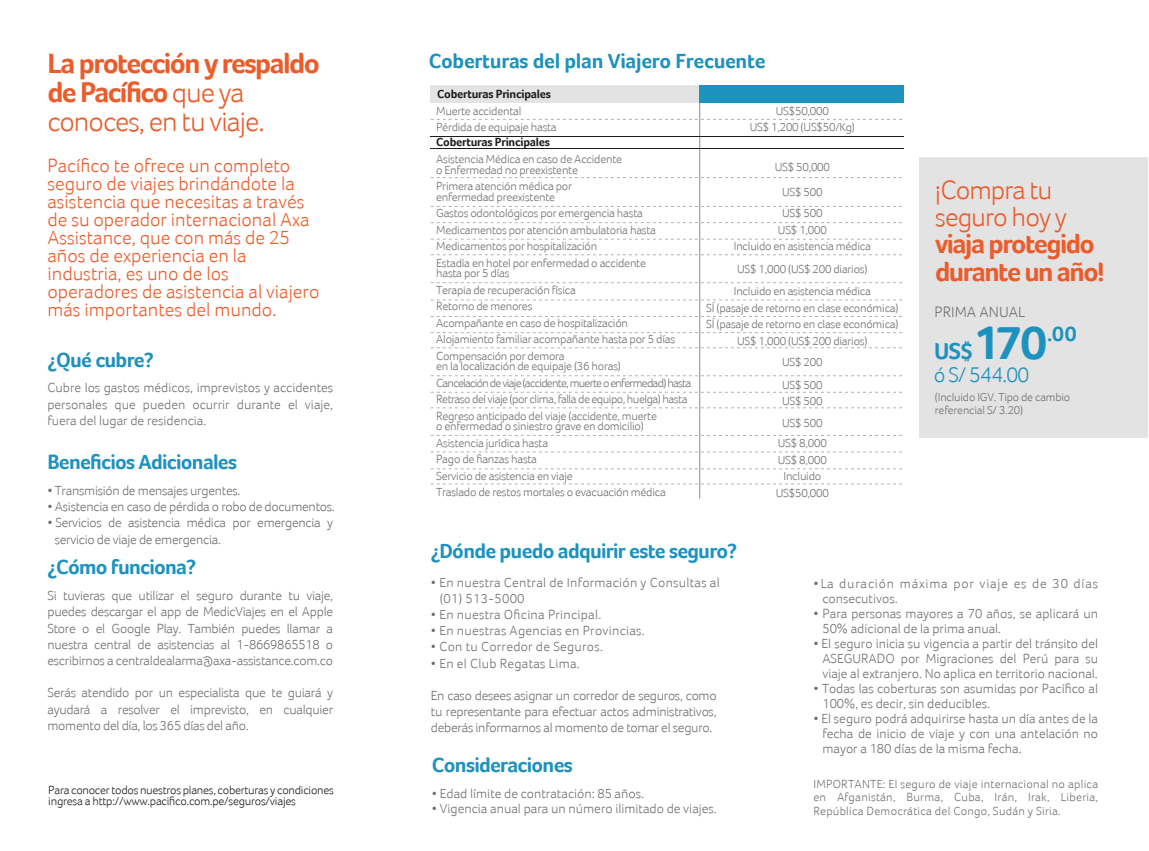
<style>
.page{position:relative;width:1149px;height:851px;background:#fff}
.page>*{position:absolute;margin:0;border:0;box-sizing:border-box;transform-origin:0 0}
.t1{font:700 28.8px/28.8px "Foco";letter-spacing:-.055em;color:#eb5c2b}
.t2{font:700 27.3px/27.3px "Foco";letter-spacing:-.055em;color:#eb5c2b}
.t3{font:300 27.3px/27.3px "Foco";letter-spacing:-.035em;color:#eb5c2b}
.t4{font:700 23.7px "Foco";color:#1e92be}
.t5{font:300 21.75px "Foco";color:#1e92be}
.t6{font:700 21.6px "Foco";color:#1e92be}
.t7{font:700 21px "Foco";letter-spacing:-.035em;color:#1e92be}
.t8{font:700 21px "Foco";letter-spacing:-.015em;color:#1e92be}
.t9{font:300 19.5px/18px "Foco";color:#eb5c2b}
.t10{font:300 15.3px "Foco";letter-spacing:.005em;color:#706f6f}
.t11{font:300 13.5px/16.2px "Foco";color:#706f6f;text-align:justify}
.t12{font:300 13.5px/16.2px "Foco";letter-spacing:.02em;color:#706f6f}
.t13{font:300 13.5px/16.2px "Foco";letter-spacing:-.02em;color:#706f6f}
.t14{font:300 13.5px/15px "Foco";letter-spacing:.06em;color:#706f6f}
.t15{font:300 12px/16.5px "Foco";letter-spacing:-.02em;color:#706f6f}
.t16{font:300 12px/16.5px "Foco";letter-spacing:-.04em;color:#706f6f}
.t17{font:300 12px/11.4px "Foco";letter-spacing:-.02em;color:#1d1d1b}
.t18{font:700 12px "Foco";letter-spacing:-.02em;color:#1d1d1b}
.t19{font:300 11.85px/12.5px "Foco";letter-spacing:-.015em;color:#706f6f}
.s1{font-weight:300}
.s2{font-size:48.45px}
</style>
<div class="page">
<div style="left:919px;top:157px;width:228px;height:280px;background:#e3e3e3"></div>
<div style="left:430px;top:85px;width:269px;height:18px;background:#e3e3e3"></div>
<svg style="left:430px;top:119px;width:472px;height:1px"></svg>
<svg style="left:430px;top:177px;width:472px;height:1px"></svg>
<svg style="left:430px;top:206px;width:472px;height:1px"></svg>
<svg style="left:430px;top:222px;width:472px;height:1px"></svg>
<svg style="left:430px;top:239px;width:472px;height:1px"></svg>
<svg style="left:430px;top:254px;width:472px;height:1px"></svg>
<svg style="left:430px;top:282px;width:472px;height:1px"></svg>
<svg style="left:430px;top:332px;width:472px;height:1px"></svg>
<svg style="left:430px;top:347px;width:472px;height:1px"></svg>
<svg style="left:430px;top:375px;width:472px;height:1px"></svg>
<svg style="left:430px;top:392px;width:472px;height:1px"></svg>
<svg style="left:430px;top:407px;width:472px;height:1px"></svg>
<svg style="left:430px;top:435px;width:472px;height:1px"></svg>
<svg style="left:430px;top:451px;width:472px;height:1px"></svg>
<svg style="left:430px;top:462px;width:472px;height:15px"></svg>
<svg style="left:430px;top:296px;width:472px;height:21px"></svg>
<hr style="left:699px;top:103px;width:1px;height:395px;background:#8c8c8b">
<svg style="left:430px;top:483px;width:472px;height:1px"></svg>
<div style="left:699px;top:85px;width:204px;height:18px;background:#1e92be"></div>
<hr style="left:430px;top:136px;width:473px;height:1px;background:#1d1d1b">
<hr style="left:430px;top:148px;width:473px;height:1px;background:#1d1d1b">
<h1 class="t1" style="left:47px;top:49px;width:274px">La protección y respaldo de Pacífico <span class="s1">que ya conoces, en tu viaje.</span></h1>
<p class="t9" style="left:47px;top:156px;width:273px">Pacífico te ofrece un completo seguro de viajes brindándote la asistencia que necesitas a través de su operador internacional Axa<br>Assistance, que con más de 25 años de experiencia en la industria, es uno de los operadores de asistencia al viajero más importantes del mundo.</p>
<h3 class="t7" style="left:47px;top:347px;width:108px">¿Qué cubre?</h3>
<p class="t11" style="left:47px;top:379px;width:287px">Cubre los gastos médicos, imprevistos y accidentes personales que pueden ocurrir durante el viaje, fuera del lugar de residencia.</p>
<h3 class="t7" style="left:47px;top:449px;width:191px">Beneficios Adicionales</h3>
<p class="t13" style="left:47px;top:482px;width:194px">• Transmisión de mensajes urgentes.</p>
<p class="t13" style="left:47px;top:498px;width:289px">• Asistencia en caso de pérdida o robo de documentos.</p>
<p class="t13" style="left:55px;top:514px;width:280px;text-indent:-7px">• Servicios de asistencia médica por emergencia y servicio de viaje de emergencia.</p>
<h3 class="t7" style="left:47px;top:554px;width:150px">¿Cómo funciona?</h3>
<p class="t11" style="left:47px;top:587px;width:287px">Si tuvieras que utilizar el seguro durante tu viaje, puedes descargar el app de MedicViajes en el Apple Store o el Google Play. También puedes llamar a nuestra central de asistencias al 1-8669865518 o escribirnos a centraldealarma@axa-assistance.com.co</p>
<p class="t11" style="left:47px;top:684px;width:287px">Serás atendido por un especialista que te guiará y ayudará a resolver el imprevisto, en cualquier momento del día, los 365 días del año.</p>
<p class="t17" style="left:48px;top:783px;width:287px">Para conocer todos nuestros planes, coberturas y condiciones ingresa a http://www.pacifico.com.pe/seguros/viajes</p>
<h3 class="t8" style="left:428px;top:49px;width:338px">Coberturas del plan Viajero Frecuente</h3>
<p class="t18" style="left:437px;top:87px;width:115px">Coberturas Principales</p>
<p class="t15" style="left:436px;top:103px;width:122px">Muerte accidental<br>Pérdida de equipaje hasta</p>
<p class="t18" style="left:436px;top:135px;width:115px">Coberturas Principales</p>
<p class="t15" style="left:436px;top:154px;width:187px;line-height:10.5px">Asistencia Médica en caso de Accidente o Enfermedad no preexistente</p>
<p class="t15" style="left:436px;top:181px;width:137px;line-height:10.5px">Primera atención médica por enfermedad preexistente</p>
<p class="t15" style="left:436px;top:205px;width:221px">Gastos odontológicos por emergencia hasta Medicamentos por atención ambulatoria hasta Medicamentos por hospitalización<br>Estadía en hotel por enfermedad o accidente</p>
<p class="t15" style="left:436px;top:265px;width:240px">hasta por 5 días<br>Terapia de recuperación física<br>Retorno de menores<br>Acompañante en caso de hospitalización<br>Alojamiento familiar acompañante hasta por 5 días<br>Compensación por demora</p>
<p class="t16" style="left:436px;top:358px;width:256px">en la localización de equipaje (36 horas)<br>Cancelación de viaje (accidente, muerte o enfermedad) hasta Retraso del viaje (por clima, falla de equipo, huelga) hasta Regreso anticipado del viaje (accidente, muerte</p>
<p class="t15" style="left:436px;top:418px;width:231px">o enfermedad o siniestro grave en domicilio)<br>Asistencia jurídica hasta<br>Pago de fianzas hasta<br>Servicio de asistencia en viaje<br>Traslado de restos mortales o evacuación médica</p>
<p class="t15" style="left:749px;top:103px;width:107px;text-align:center">US$50,000<br>US$ 1,200 (US$50/Kg)</p>
<p class="t15" style="left:774px;top:154px;width:57px;line-height:25.5px;text-align:center">US$ 50,000<br>US$ 500</p>
<p class="t15" style="left:733px;top:205px;width:138px;text-align:center">US$ 500<br>US$ 1,000<br>Incluido en asistencia médica</p>
<p class="t15" style="left:733px;top:257px;width:138px;line-height:22.5px">US$ 1,000 (US$ 200 diarios)<br>Incluido en asistencia médica</p>
<p class="t15" style="left:706px;top:299px;width:194px;text-align:center">SÍ (pasaje de retorno en clase económica)<br>SÍ (pasaje de retorno en clase económica)<br>US$ 1,000 (US$ 200 diarios)</p>
<p class="t15" style="left:782px;top:351px;width:42px;line-height:22.5px">US$ 200<br>US$ 500</p>
<p class="t15" style="left:782px;top:390px;width:42px;line-height:21.8px">US$ 500<br>US$ 500</p>
<p class="t15" style="left:775px;top:435px;width:55px;text-align:center">US$ 8,000<br>US$ 8,000<br>Incluido<br>US$50,000</p>
<h2 class="t3" style="left:934px;top:176px;width:133px">¡Compra tu seguro hoy y</h2>
<h2 class="t2" style="left:934px;top:230px;width:171px">viaja protegido durante un año!</h2>
<p class="t10" style="left:934px;top:303px;width:92px">PRIMA ANUAL</p>
<h3 class="t4" style="left:933px;top:337px;width:114px">US$<span class="s2">170</span></h3>
<h3 class="t6" style="left:1046px;top:321px;width:31px">.00</h3>
<h3 class="t5" style="left:933px;top:362px;width:97px">ó S/ 544.00</h3>
<p class="t19" style="left:934px;top:391px;width:137px">(Incluido IGV. Tipo de cambio referencial S/ 3.20)</p>
<h3 class="t7" style="left:431px;top:539px;width:308px">¿Dónde puedo adquirir este seguro?</h3>
<p class="t12" style="left:439px;top:573px;width:281px;text-indent:-9px">• En nuestra Central de Información y Consultas al (01) 513-5000</p>
<p class="t12" style="left:431px;top:606px;width:172px">• En nuestra Oficina Principal.</p>
<p class="t12" style="left:431px;top:622px;width:215px">• En nuestras Agencias en Provincias.</p>
<p class="t12" style="left:431px;top:638px;width:173px">• Con tu Corredor de Seguros.</p>
<p class="t12" style="left:431px;top:654px;width:150px">• En el Club Regatas Lima.</p>
<p class="t11" style="left:431px;top:687px;width:287px">En caso desees asignar un corredor de seguros, como tu representante para efectuar actos administrativos, deberás informarnos al momento de tomar el seguro.</p>
<h3 class="t7" style="left:432px;top:752px;width:142px">Consideraciones</h3>
<p class="t11" style="left:432px;top:785px;width:213px">• Edad límite de contratación: 85 años.</p>
<p class="t11" style="left:432px;top:800px;width:286px">• Vigencia anual para un número ilimitado de viajes.</p>
<p class="t14" style="left:822px;top:576px;width:277px;text-indent:-9px">• La duración máxima por viaje es de 30 días consecutivos.</p>
<p class="t11" style="left:822px;top:606px;width:277px;line-height:15px;text-indent:-9px">• Para personas mayores a 70 años, se aplicará un<br>50% adicional de la prima anual.</p>
<p class="t11" style="left:822px;top:636px;width:277px;line-height:15px;text-indent:-9px">• El seguro inicia su vigencia a partir del tránsito del ASEGURADO por Migraciones del Perú para su viaje al extranjero. No aplica en territorio nacional.</p>
<p class="t11" style="left:822px;top:680px;width:277px;line-height:15px;text-indent:-9px">• Todas las coberturas son asumidas por Pacífico al<br>100%, es decir, sin deducibles.</p>
<p class="t11" style="left:822px;top:710px;width:277px;line-height:15px;text-indent:-9px">• El seguro podrá adquirirse hasta un día antes de la fecha de inicio de viaje y con una antelación no mayor a 180 días de la misma fecha.</p>
<p class="t15" style="left:813px;top:776px;width:286px;line-height:13.5px;text-align:justify">IMPORTANTE: El seguro de viaje internacional no aplica en Afganistán, Burma, Cuba, Irán, Irak, Liberia, República Democrática del Congo, Sudán y Siria.</p>
</div>
